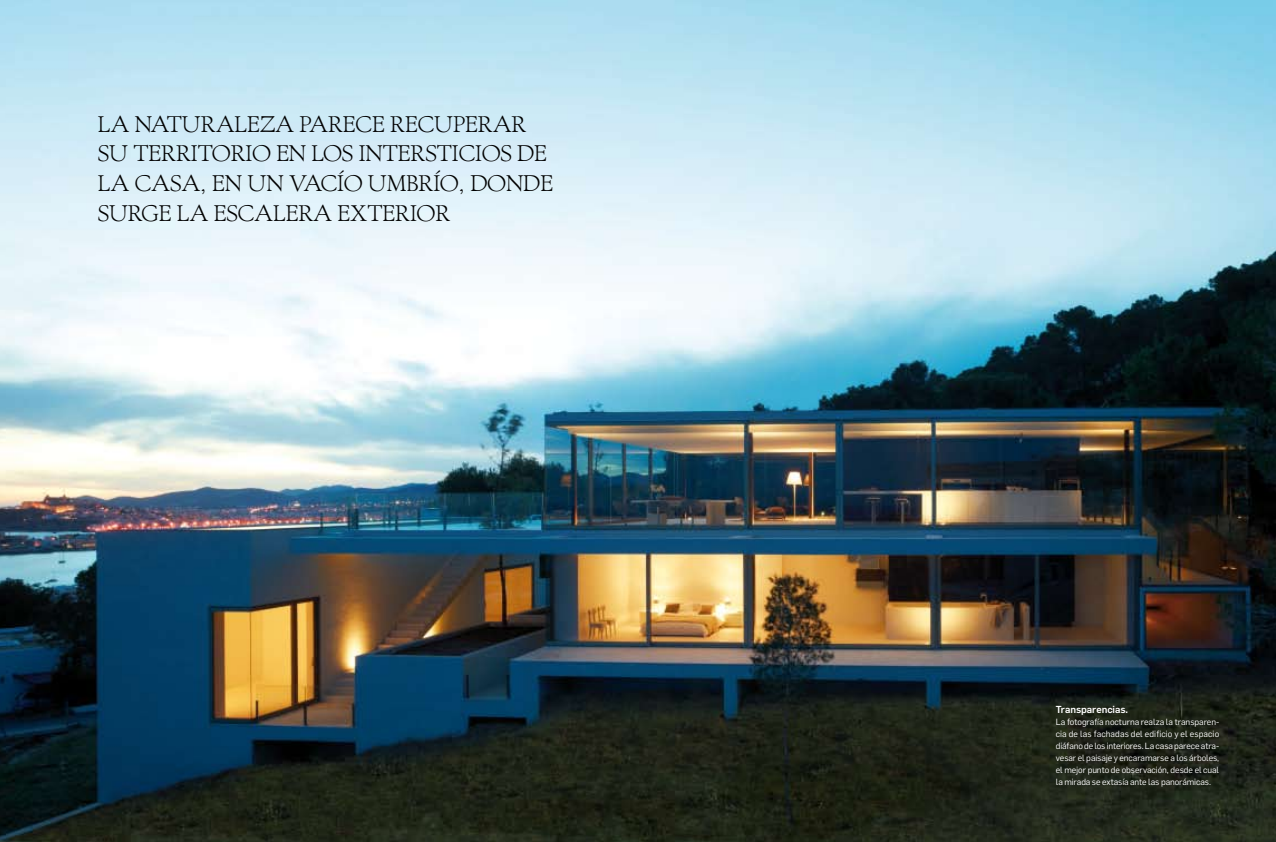
<style>
.page{position:relative;width:1276px;height:842px;background:#fff}
.page>*{position:absolute;margin:0;border:0;box-sizing:border-box;transform-origin:0 0}
.t1{font:300 26.9px/29.5px "RTF Amethyst";color:#000}
.t2{font:500 10px "Flama Basic";color:#fff}
.t3{font:8.8px/12px "Flama Basic";letter-spacing:-.01em;color:#fff;text-align:justify}
</style>
<div class="page">
<img style="left:0;top:0;width:1276px;height:842px">
<h1 class="t1" style="left:98px;top:109px;width:457px">LA NATURALEZA PARECE RECUPERAR<br>SU TERRITORIO EN LOS INTERSTICIOS DE<br>LA CASA, EN UN VACÍO UMBRÍO, DONDE<br>SURGE LA ESCALERA EXTERIOR</h1>
<p class="t2" style="left:1056px;top:704px;width:74px">Transparencias.</p>
<p class="t3" style="left:1056px;top:716px;width:165px">La fotografía nocturna realza la transparen&shy;cia de las fachadas del edificio y el espacio diáfano de los interiores. La casa parece atra&shy;vesar el paisaje y encaramarse a los árboles, el mejor punto de observación, desde el cual la mirada se extasía ante las panorámicas.</p>
</div>
